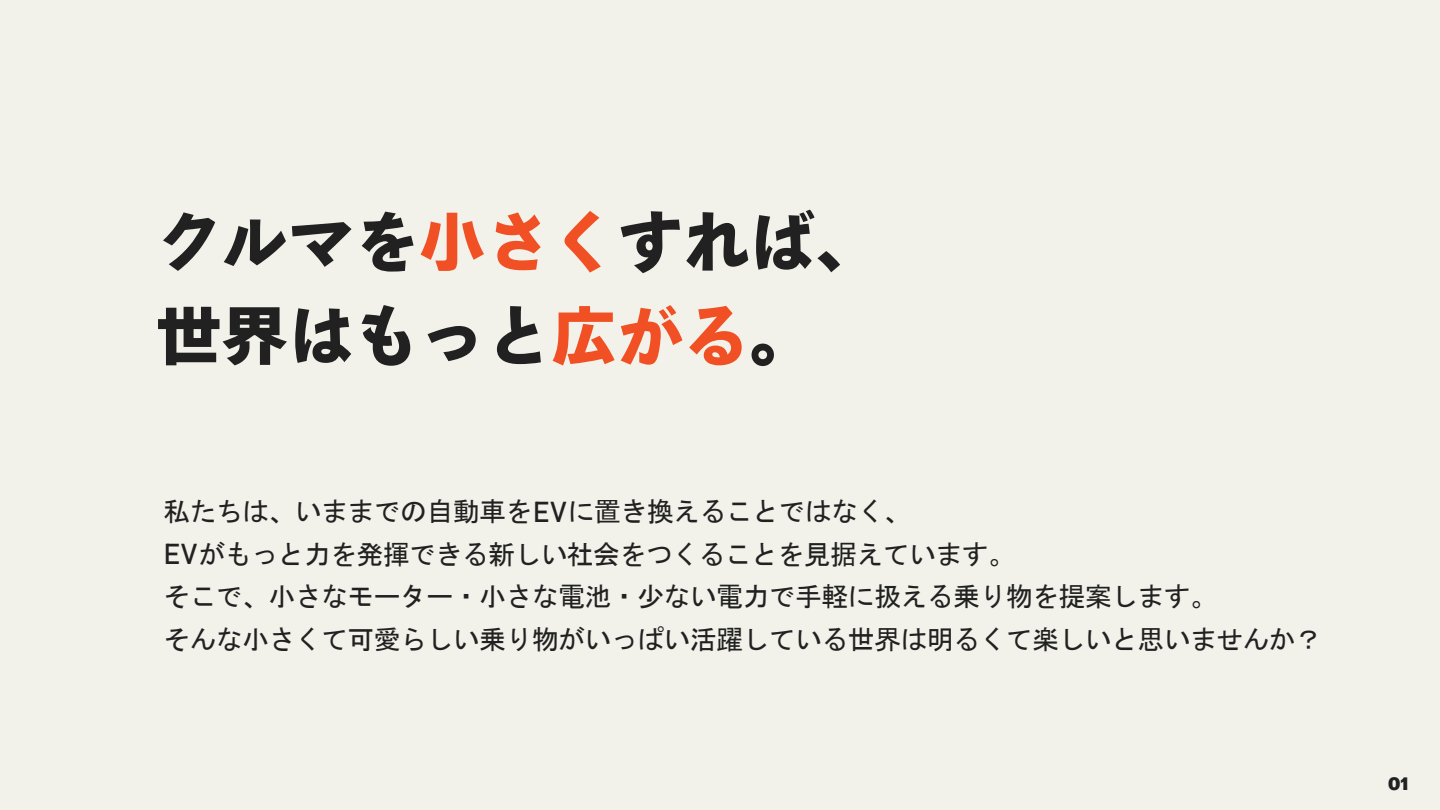
<style>
.page{position:relative;width:1440px;height:810px;background:#f2f2eb}
.page>*{position:absolute;margin:0;border:0;box-sizing:border-box;transform-origin:0 0}
.t1{font:65.93px/93.8px "Bokutoh Ruika 07";color:#212121}
.t2{font:27px/42.5px "MS Gothic";letter-spacing:-.025em;color:#212121}
.t3{font:900 18px "Forma DJR Text";color:#212121}
.s1{color:#f15024}
.s2{font-family:"Bahnschrift";font-size:28.5px}
</style>
<div class="page">
<h1 class="t1" style="left:156px;top:195px;width:727px">クルマを<span class="s1">小さく</span>すれば、世界はもっと<span class="s1">広がる</span>。</h1>
<p class="t2" style="left:163px;top:490px;width:1160px">私たちは、いままでの自動車を<span class="s2">EV</span>に置き換えることではなく、<br><span class="s2">EV</span>がもっと力を発揮できる新しい社会をつくることを見据えています。<br>そこで、小さなモーター・小さな電池・少ない電力で手軽に扱える乗り物を提案します。<br>そんな小さくて可愛らしい乗り物がいっぱい活躍している世界は明るくて楽しいと思いませんか？</p>
<p class="t3" style="left:1388px;top:769px;width:22px">01</p>
</div>
